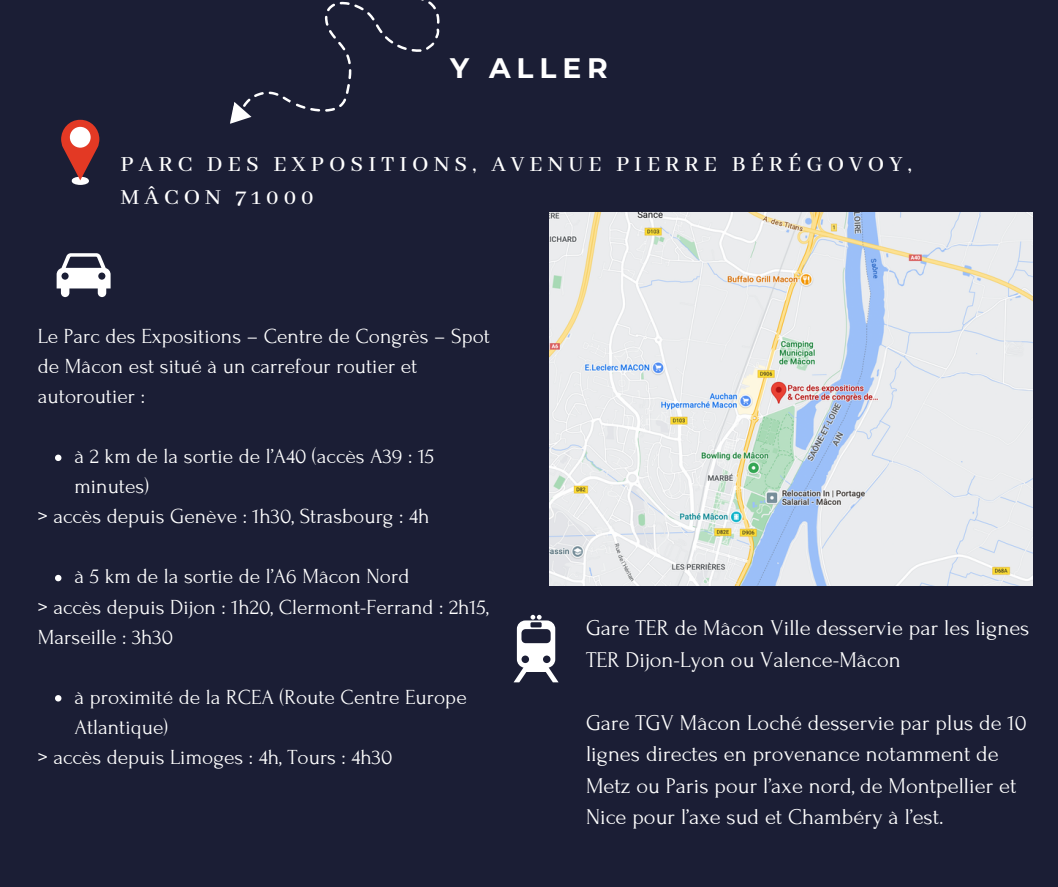
<style>
.page{position:relative;width:1058px;height:887px;background:#fff}
.page>*{position:absolute;margin:0;border:0;box-sizing:border-box;transform-origin:0 0}
.t1{font:700 28.2px "Montserrat";letter-spacing:.21em;color:#fff}
.t2{font:500 24px "Abhaya Libre";letter-spacing:.21em;color:#fff}
.t3{font:22.5px/31.5px "Forum";color:#fff}
.t4{font:21.45px/30px "Forum";color:#fff}
</style>
<div class="page">
<div style="left:0;top:0;width:1058px;height:886px;background:#1b1e35"></div>
<svg style="left:72px;top:178px;width:17px;height:7px"></svg>
<div style="left:72px;top:177px;width:17px;height:7px;background:#fff;border-radius:50%"></div>
<svg style="left:61px;top:120px;width:38px;height:60px"></svg>
<div style="left:70px;top:127px;width:21px;height:21px;background:#fff;border-radius:50%"></div>
<svg style="left:230px;top:0;width:210px;height:124px"></svg>
<img style="left:549px;top:213px;width:483px;height:372px">
<svg style="left:57px;top:253px;width:54px;height:44px"></svg>
<svg style="left:514px;top:614px;width:44px;height:68px"></svg>
<svg style="left:55px;top:454px;width:6px;height:7px"></svg>
<svg style="left:55px;top:575px;width:6px;height:6px"></svg>
<svg style="left:55px;top:695px;width:6px;height:6px"></svg>
<p class="t1" style="left:450px;top:51px;width:159px">Y ALLER</p>
<p class="t2" style="left:121px;top:151px;width:793px">PARC DES EXPOSITIONS, AVENUE PIERRE BÉRÉGOVOY,</p>
<p class="t2" style="left:121px;top:184px;width:195px">MÂCON 71000</p>
<p class="t4" style="left:38px;top:321px;width:454px">Le Parc des Expositions – Centre de Congrès – Spot de Mâcon est situé à un carrefour routier et autoroutier :</p>
<p class="t4" style="left:74px;top:441px;width:361px">à 2 km de la sortie de l’A40 (accès A39 : 15 minutes)</p>
<p class="t4" style="left:38px;top:502px;width:393px">&gt; accès depuis Genève : 1h30, Strasbourg : 4h</p>
<p class="t4" style="left:74px;top:562px;width:336px">à 5 km de la sortie de l’A6 Mâcon Nord</p>
<p class="t4" style="left:38px;top:592px;width:452px">&gt; accès depuis Dijon : 1h20, Clermont-Ferrand : 2h15,<br>Marseille : 3h30</p>
<p class="t4" style="left:74px;top:682px;width:394px">à proximité de la RCEA (Route Centre Europe<br>Atlantique)</p>
<p class="t4" style="left:38px;top:742px;width:356px">&gt; accès depuis Limoges : 4h, Tours : 4h30</p>
<p class="t3" style="left:586px;top:612px;width:445px">Gare TER de Mâcon Ville desservie par les lignes<br>TER Dijon-Lyon ou Valence-Mâcon</p>
<p class="t3" style="left:586px;top:707px;width:442px">Gare TGV Mâcon Loché desservie par plus de 10 lignes directes en provenance notamment de Metz ou Paris pour l’axe nord, de Montpellier et Nice pour l’axe sud et Chambéry à l’est.</p>
</div>
